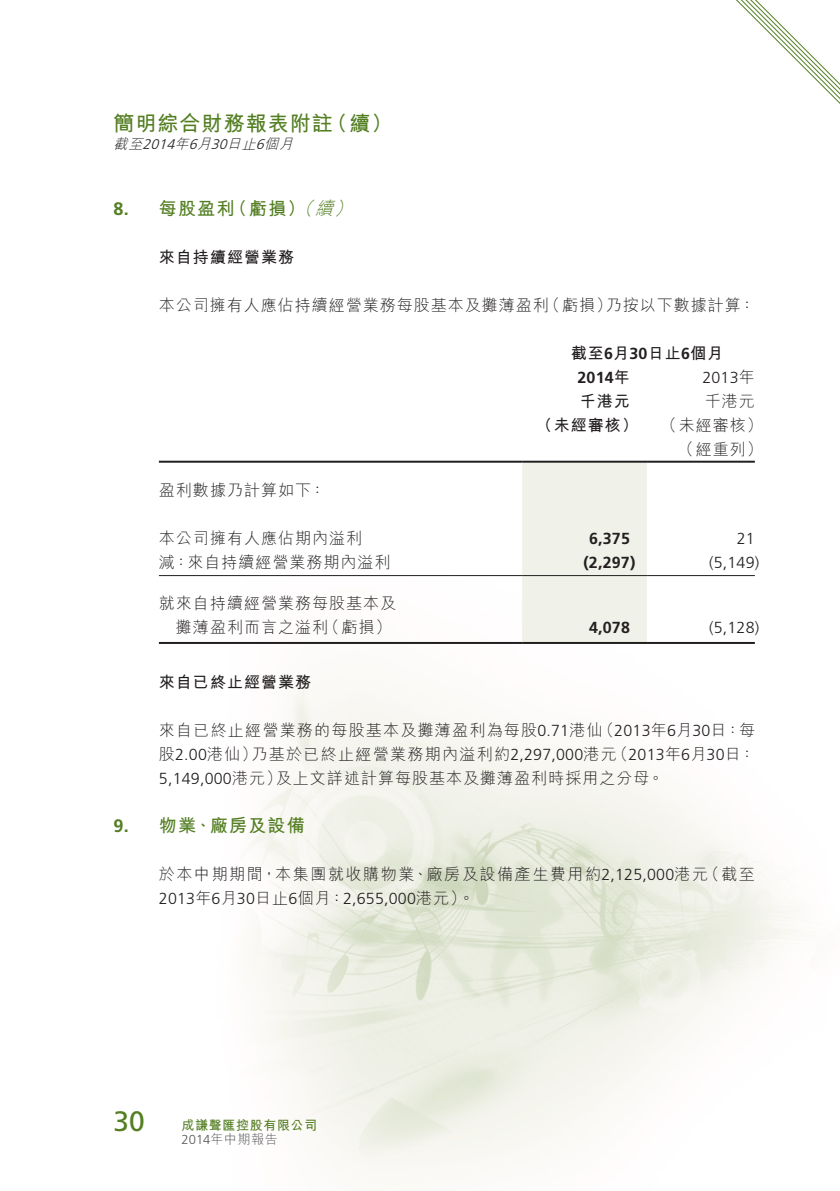
<style>
.page{position:relative;width:840px;height:1191px;background:#fff}
.page>*{position:absolute;margin:0;border:0;box-sizing:border-box;transform-origin:0 0}
.t1{font:28px "Frutiger LT Std";color:#537e22}
.t2{font:700 21px "M Hei HK";letter-spacing:.05em;color:#537e22}
.Heading_1{font:700 18px "M Hei HK";letter-spacing:.065em;color:#537e22}
.Body_Text{font:300 16px/24px "M Hei HK";letter-spacing:.065em;color:#231f20;text-align:right}
.Body_Text-2{font:300 16px/24px "M Hei HK";letter-spacing:.1em;color:#231f20}
.Body_Text-3{font:700 16px "Frutiger LT Std";letter-spacing:.015em;color:#231f20}
.Body_Text-4{font:300 16px "Frutiger LT Std";letter-spacing:.015em;color:#231f20}
.Body_Text-5{font:700 16px "M Hei HK";letter-spacing:.065em;color:#231f20}
.Heading_2{font:700 16px "M Hei HK";letter-spacing:.065em;color:#231f20}
.t3{font:italic 300 14px "M Hei HK";color:#231f20}
.t4{font:700 13px/14px "M Hei HK";letter-spacing:.045em;color:#537e22}
.s1{font-family:"Frutiger LT Std"}
.s2{font-weight:300;font-style:italic}
.s3{font-family:"M Hei HK"}
.s4{font-family:"Frutiger LT Std";font-weight:300;color:#57585a}
.s5{font-weight:300;color:#57585a}
</style>
<div class="page">
<img style="left:170px;top:567px;width:627px;height:604px">
<svg style="left:736px;top:0;width:103px;height:103px"></svg>
<div style="left:522px;top:463px;width:124px;height:179px;background:#f0f1e8"></div>
<hr style="left:159px;top:461px;width:363px;height:2px;background:#231f20">
<hr style="left:522px;top:461px;width:124px;height:2px;background:#231f20">
<hr style="left:646px;top:461px;width:108px;height:2px;background:#231f20">
<hr style="left:159px;top:575px;width:363px;height:1px;background:#231f20">
<hr style="left:522px;top:575px;width:124px;height:1px;background:#231f20">
<hr style="left:646px;top:575px;width:108px;height:1px;background:#231f20">
<hr style="left:159px;top:642px;width:363px;height:2px;background:#231f20">
<hr style="left:522px;top:642px;width:124px;height:2px;background:#231f20">
<hr style="left:646px;top:642px;width:108px;height:2px;background:#231f20">
<h2 class="t2" style="left:113px;top:108px;width:280px">簡明綜合財務報表附註（續）</h2>
<p class="t3" style="left:113px;top:137px;width:184px">截至<span class="s1">2014</span>年<span class="s1">6</span>月<span class="s1">30</span>日止<span class="s1">6</span>個月</p>
<p class="Heading_1" style="left:113px;top:195px;width:245px"><span class="s1">8.</span> 每股盈利（虧損）<span class="s2">（續）</span></p>
<p class="Heading_2" style="left:159px;top:245px;width:137px">來自持續經營業務</p>
<p class="Body_Text" style="left:159px;top:292px;width:597px">本公司擁有人應佔持續經營業務每股基本及攤薄盈利（虧損）乃按以下數據計算：</p>
<p class="Body_Text-5" style="left:570px;top:341px;width:154px">截至<span class="s1">6</span>月<span class="s1">30</span>日止<span class="s1">6</span>個月</p>
<p class="Body_Text-3" style="left:577px;top:368px;width:54px">2014<span class="s3">年</span></p>
<p class="Body_Text-4" style="left:702px;top:368px;width:54px">2013<span class="s3">年</span></p>
<p class="Body_Text-5" style="left:579px;top:389px;width:52px">千港元</p>
<p class="Body_Text" style="left:704px;top:388px;width:52px">千港元</p>
<p class="Body_Text-5" style="left:535px;top:413px;width:103px">（未經審核）</p>
<p class="Body_Text" style="left:660px;top:412px;width:103px">（未經審核）</p>
<p class="Body_Text" style="left:677px;top:436px;width:86px">（經重列）</p>
<p class="Body_Text" style="left:159px;top:478px;width:168px">盈利數據乃計算如下：</p>
<p class="Body_Text" style="left:159px;top:526px;width:205px">本公司擁有人應佔期內溢利</p>
<p class="Body_Text-3" style="left:588px;top:529px;width:42px">6,375</p>
<p class="Body_Text-4" style="left:736px;top:529px;width:19px">21</p>
<p class="Body_Text" style="left:159px;top:550px;width:233px">減：來自持續經營業務期內溢利</p>
<p class="Body_Text-3" style="left:583px;top:553px;width:53px">(2,297)</p>
<p class="Body_Text-4" style="left:708px;top:553px;width:52px">(5,149)</p>
<p class="Body_Text" style="left:159px;top:591px;width:239px">就來自持續經營業務每股基本及攤薄盈利而言之溢利（虧損）</p>
<p class="Body_Text-3" style="left:588px;top:618px;width:42px">4,078</p>
<p class="Body_Text-4" style="left:708px;top:619px;width:52px">(5,128)</p>
<p class="Heading_2" style="left:159px;top:670px;width:154px">來自已終止經營業務</p>
<p class="Body_Text" style="left:159px;top:718px;width:597px;text-align:justify">來自已終止經營業務的每股基本及攤薄盈利為每股<span class="s1">0.71</span>港仙（<span class="s1">2013</span>年<span class="s1">6</span>月<span class="s1">30</span>日：每股<span class="s1">2.00</span>港仙）乃基於已終止經營業務期內溢利約<span class="s1">2,297,000</span>港元（<span class="s1">2013</span>年<span class="s1">6</span>月<span class="s1">30</span>日：<span class="s1">5,149,000</span>港元）及上文詳述計算每股基本及攤薄盈利時採用之分母。</p>
<p class="Heading_1" style="left:113px;top:812px;width:192px"><span class="s1">9.</span> 物業、廠房及設備</p>
<p class="Body_Text-2" style="left:159px;top:862px;width:597px">於本中期期間，本集團就收購物業、廠房及設備產生費用約<span class="s1">2,125,000</span>港元（截至<br><span class="s1">2013</span>年<span class="s1">6</span>月<span class="s1">30</span>日止<span class="s1">6</span>個月：<span class="s1">2,655,000</span>港元）。</p>
<h1 class="t1" style="left:113px;top:1105px;width:33px">30</h1>
<p class="t4" style="left:181px;top:1117px;width:137px">成謙聲匯控股有限公司<br><span class="s4">2014</span><span class="s5">年中期報告</span></p>
</div>
